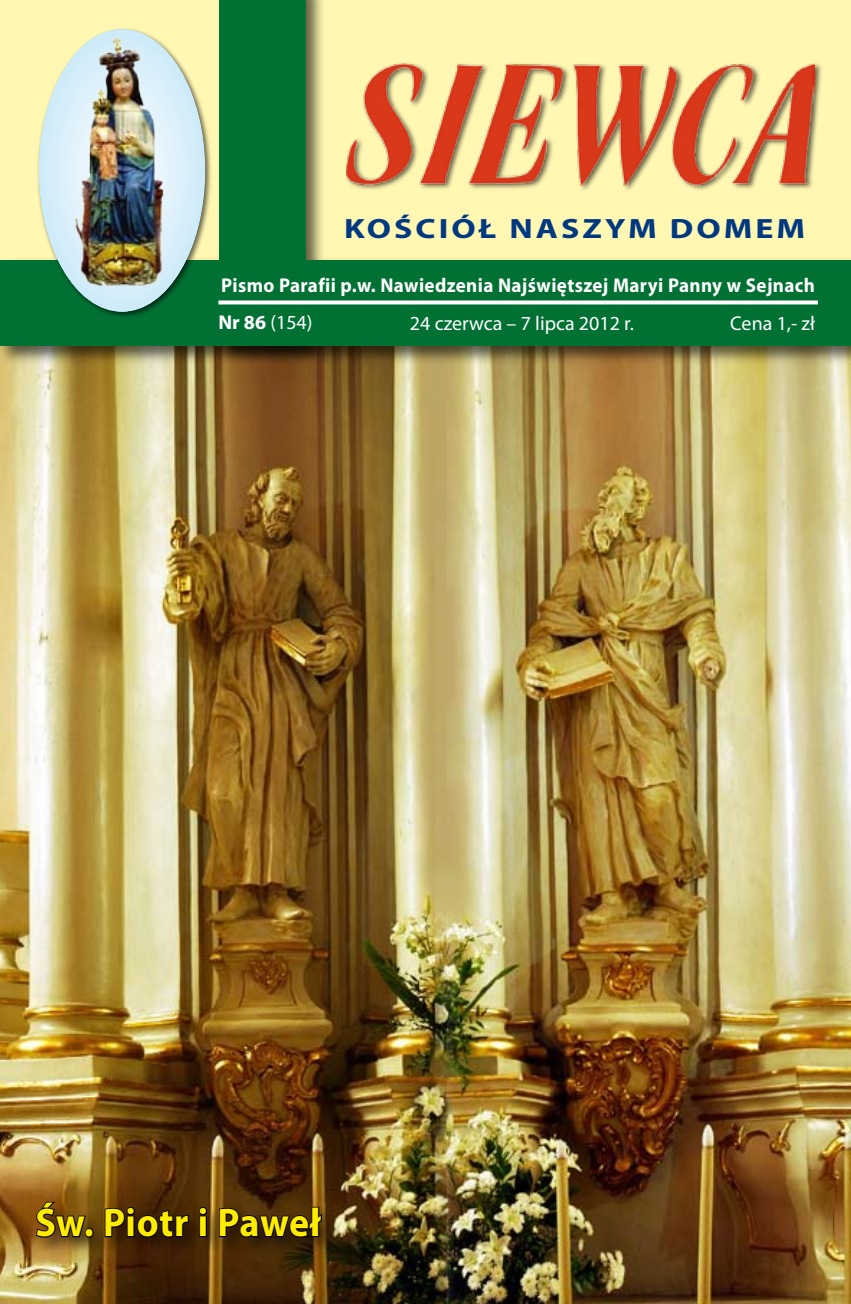
<style>
.page{position:relative;width:851px;height:1304px;background:#fff}
.page>*{position:absolute;margin:0;border:0;box-sizing:border-box;transform-origin:0 0}
.t1{font:700 40px "Myriad Pro";letter-spacing:.01em;color:#ffec00;scale:.95 1}
.t2{font:700 28px "Myriad Pro";letter-spacing:.09em;color:#003882;scale:1.21 1}
.t3{font:700 20px/37.2px "Myriad Pro";letter-spacing:.02em;color:#fff;scale:.95 1}
.t4{font:20px "Myriad Pro";color:#fff}
.s1{font-weight:400}
</style>
<div class="page">
<img style="left:0;top:367px;width:850px;height:937px">
<div style="left:0;top:0;width:850px;height:283px;background:#fff7b2"></div>
<div style="left:216px;top:0;width:111px;height:365px;background:#000;opacity:.6"></div>
<div style="left:220px;top:0;width:86px;height:345px;background:#007133"></div>
<div style="left:0;top:255px;width:850px;height:112px;background:#000;opacity:.6"></div>
<div style="left:0;top:260px;width:850px;height:86px;background:#007133"></div>
<div style="left:33px;top:1198px;width:310px;height:60px;background:#000;opacity:.55"></div>
<svg style="left:34px;top:1194px;width:53px;height:71px;background:#7e5b20"></svg>
<div style="left:85px;top:1228px;width:9px;height:10px;border:2px solid #000;border-radius:50%"></div>
<svg style="left:104px;top:1206px;width:86px;height:33px;background:#2e1902"></svg>
<svg style="left:198px;top:1206px;width:10px;height:32px"></svg>
<svg style="left:218px;top:1194px;width:105px;height:71px;background:#402706"></svg>
<svg style="left:218px;top:300px;width:599px;height:4px;background:#dfede5"></svg>
<div style="left:36px;top:26px;width:178px;height:294px;background:#000;opacity:.58"></div>
<div style="left:39px;top:29px;width:166px;height:283px;background:#d2edf9;border-radius:50%"></div>
<img style="left:61px;top:26px;width:121px;height:277px">
<div style="left:343px;top:60px;width:480px;height:133px;background:#000;opacity:.6"></div>
<img style="left:346px;top:63px;width:468px;height:122px">
<h2 class="t2" style="left:344px;top:211px;width:382px">KOŚCIÓŁ NASZYM DOMEM</h2>
<p class="t3" style="left:218px;top:266px;width:629px">Pismo Parafii p.w. Nawiedzenia Najświętszej Maryi Panny w Sejnach<br>Nr 86 <span class="s1">(154)</span></p>
<p class="t4" style="left:410px;top:311px;width:225px">24 czerwca – 7 lipca 2012 r.</p>
<p class="t4" style="left:730px;top:311px;width:86px">Cena 1,- zł</p>
<h1 class="t1" style="left:35px;top:1197px;width:302px">Św. Piotr i Paweł</h1>
</div>
